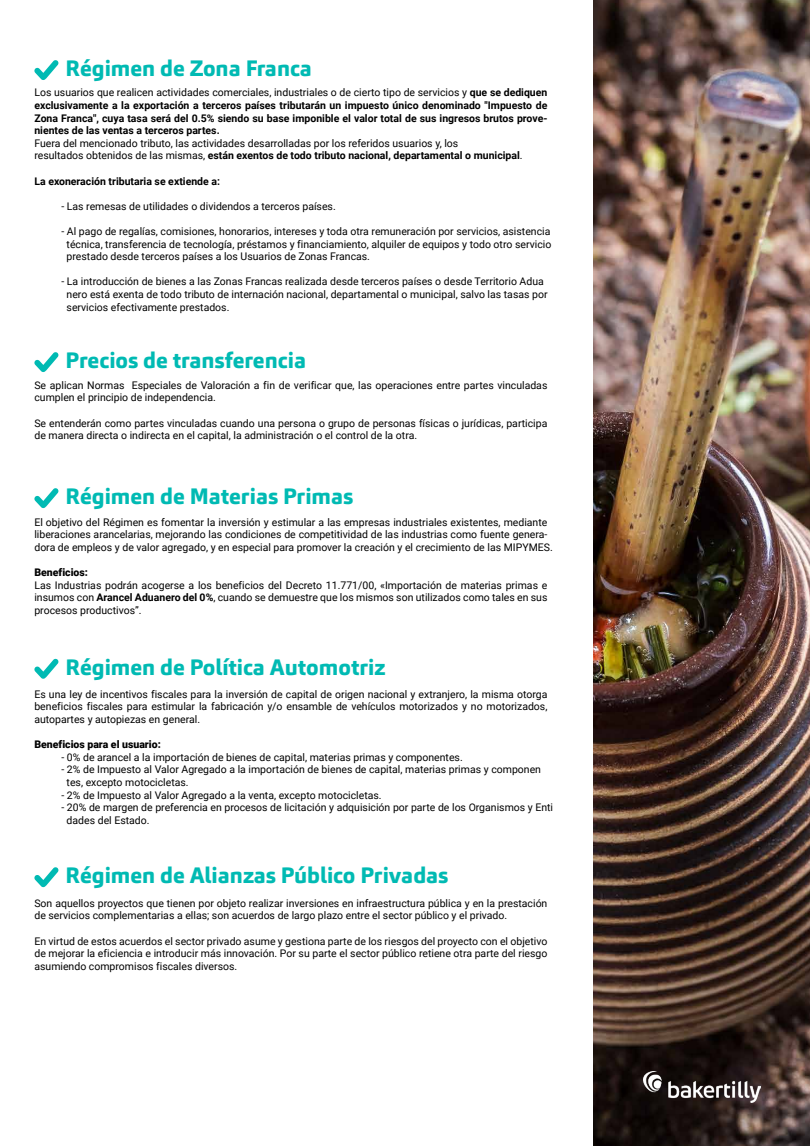
<style>
.page{position:relative;width:810px;height:1146px;background:#fff}
.page>*{position:absolute;margin:0;border:0;box-sizing:border-box;transform-origin:0 0}
.t1{font:800 22.05px "Carnac";color:#00bab3}
.t2{font:10.5px/12.6px "Roboto";color:#000}
.t3{font:700 10.5px/12.6px "Roboto";color:#000;text-align:justify}
.t4{font:900 10.5px "Roboto";color:#000}
.s1{font-weight:400}
.s2{font-weight:700}
</style>
<div class="page">
<img style="left:593px;top:0;width:217px;height:1146px">
<svg style="left:34px;top:60px;width:25px;height:20px"></svg>
<svg style="left:34px;top:352px;width:25px;height:20px"></svg>
<svg style="left:34px;top:488px;width:25px;height:20px"></svg>
<svg style="left:34px;top:658px;width:25px;height:21px"></svg>
<svg style="left:34px;top:867px;width:25px;height:20px"></svg>
<img style="left:644px;top:1072px;width:116px;height:30px">
<h1 class="t1" style="left:66px;top:54px;width:248px">Régimen de Zona Franca</h1>
<p class="t3" style="left:34px;top:86px;width:515px"><span class="s1">Los usuarios que realicen actividades comerciales, industriales o de cierto tipo de servicios y</span> que se dediquen exclusivamente a la exportación a terceros países tributarán un impuesto único denominado "Impuesto de Zona Franca", cuya tasa será del 0.5% siendo su base imponible el valor total de sus ingresos brutos prove&shy;nientes de las ventas a terceros partes.</p>
<p class="t2" style="left:34px;top:136px;width:490px">Fuera del mencionado tributo, las actividades desarrolladas por los referidos usuarios y, los<br>resultados obtenidos de las mismas, <span class="s2">están exentos de todo tributo nacional, departamental o municipal</span>.</p>
<p class="t3" style="left:34px;top:174px;width:187px">La exoneración tributaria se extiende a:</p>
<p class="t2" style="left:61px;top:199px;width:276px">- Las remesas de utilidades o dividendos a terceros países.</p>
<p class="t2" style="left:67px;top:225px;width:486px;text-align:justify;text-indent:-5px">- Al pago de regalías, comisiones, honorarios, intereses y toda otra remuneración por servicios, asistencia técnica, transferencia de tecnología, préstamos y financiamiento, alquiler de equipos y todo otro servicio prestado desde terceros países a los Usuarios de Zonas Francas.</p>
<p class="t2" style="left:67px;top:275px;width:482px;text-indent:-5px">- La introducción de bienes a las Zonas Francas realizada desde terceros países o desde Territorio Adua nero está exenta de todo tributo de internación nacional, departamental o municipal, salvo las tasas por servicios efectivamente prestados.</p>
<h1 class="t1" style="left:66px;top:346px;width:242px">Precios de transferencia</h1>
<p class="t2" style="left:34px;top:378px;width:515px">Se aplican Normas Especiales de Valoración a fin de verificar que, las operaciones entre partes vinculadas cumplen el principio de independencia.</p>
<p class="t2" style="left:34px;top:416px;width:515px">Se entenderán como partes vinculadas cuando una persona o grupo de personas físicas o jurídicas, participa de manera directa o indirecta en el capital, la administración o el control de la otra.</p>
<h1 class="t1" style="left:66px;top:482px;width:289px">Régimen de Materias Primas</h1>
<p class="t2" style="left:34px;top:515px;width:520px">El objetivo del Régimen es fomentar la inversión y estimular a las empresas industriales existentes, mediante liberaciones arancelarias, mejorando las condiciones de competitividad de las industrias como fuente genera&shy;dora de empleos y de valor agregado, y en especial para promover la creación y el crecimiento de las MIPYMES.</p>
<p class="t4" style="left:34px;top:565px;width:55px">Beneficios:</p>
<p class="t2" style="left:34px;top:578px;width:515px;text-align:justify">Las Industrias podrán acogerse a los beneficios del Decreto 11.771/00, «Importación de materias primas e insumos con <span class="s2">Arancel Aduanero del 0%</span>, cuando se demuestre que los mismos son utilizados como tales en sus procesos productivos”.</p>
<h1 class="t1" style="left:66px;top:652px;width:322px">Régimen de Política Automotriz</h1>
<p class="t2" style="left:34px;top:687px;width:515px;text-align:justify">Es una ley de incentivos fiscales para la inversión de capital de origen nacional y extranjero, la misma otorga beneficios fiscales para estimular la fabricación y/o ensamble de vehículos motorizados y no motorizados, autopartes y autopiezas en general.</p>
<p class="t4" style="left:34px;top:737px;width:128px">Beneficios para el usuario:</p>
<p class="t2" style="left:61px;top:750px;width:403px">- 0% de arancel a la importación de bienes de capital, materias primas y componentes.</p>
<p class="t2" style="left:67px;top:763px;width:476px;text-indent:-5px">- 2% de Impuesto al Valor Agregado a la importación de bienes de capital, materias primas y componen tes, excepto motocicletas.</p>
<p class="t2" style="left:61px;top:788px;width:322px">- 2% de Impuesto al Valor Agregado a la venta, excepto motocicletas.</p>
<p class="t2" style="left:67px;top:800px;width:488px;text-indent:-5px">- 20% de margen de preferencia en procesos de licitación y adquisición por parte de los Organismos y Enti dades del Estado.</p>
<h1 class="t1" style="left:66px;top:861px;width:384px">Régimen de Alianzas Público Privadas</h1>
<p class="t2" style="left:34px;top:896px;width:515px">Son aquellos proyectos que tienen por objeto realizar inversiones en infraestructura pública y en la prestación de servicios complementarias a ellas; son acuerdos de largo plazo entre el sector público y el privado.</p>
<p class="t2" style="left:34px;top:934px;width:515px;text-align:justify">En virtud de estos acuerdos el sector privado asume y gestiona parte de los riesgos del proyecto con el objetivo de mejorar la eficiencia e introducir más innovación. Por su parte el sector público retiene otra parte del riesgo asumiendo compromisos fiscales diversos.</p>
</div>
